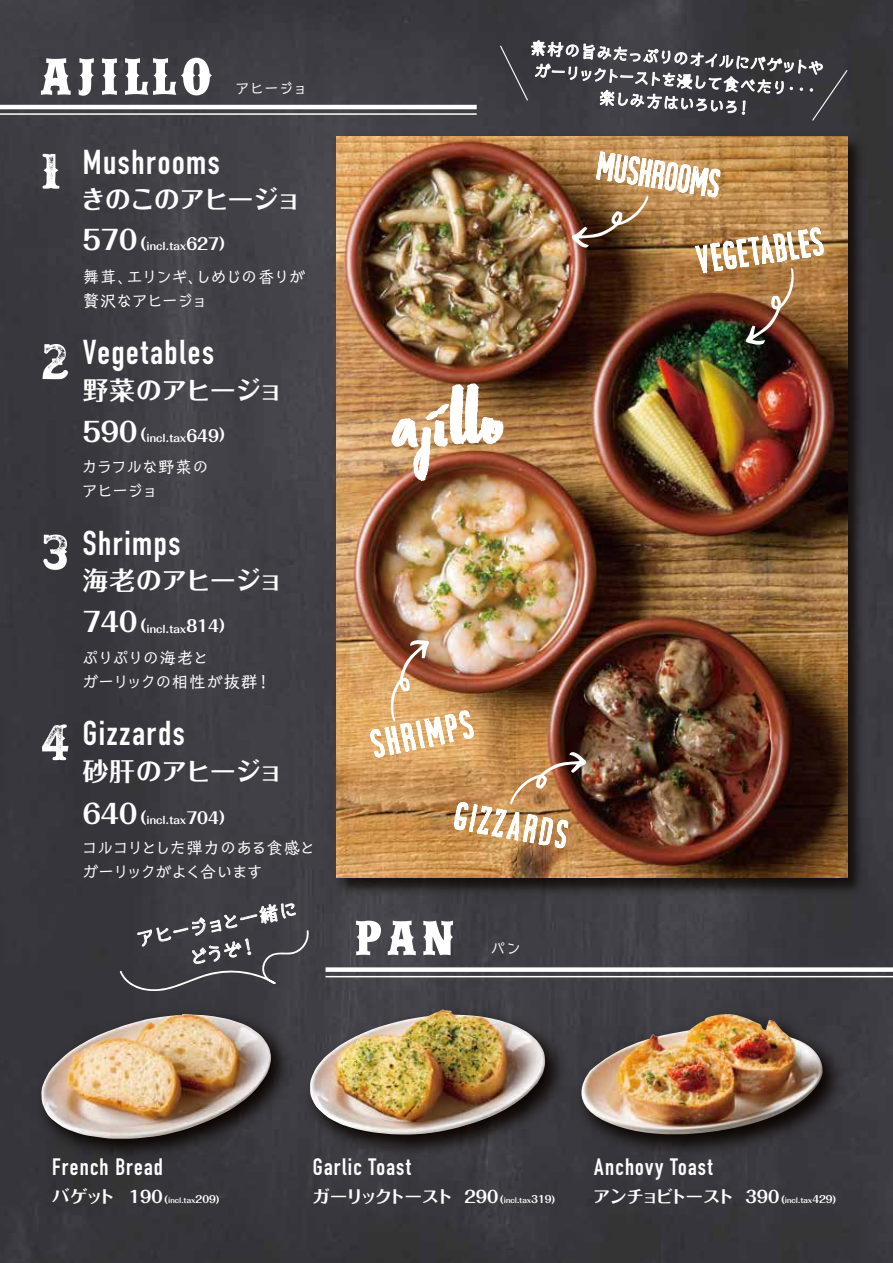
<style>
.page{position:relative;width:893px;height:1263px;background:#fff}
.page>*{position:absolute;margin:0;border:0;box-sizing:border-box;transform-origin:0 0}
.t1{font:61.5px "Asphalts Brush";color:#fff}
.t2{font:55.5px "Docktrin";color:#fff}
.t3{font:52.5px "IFC WILDRODEO Bold";letter-spacing:.12em;color:#fff;scale:1.15 1}
.t4{font:49.5px "IFC WILDRODEO Bold";color:#fff;scale:1.15 1}
.t5{font:700 34.05px "DIN Condensed";letter-spacing:.045em;color:#fff}
.t6{font:700 25.5px "Folk Pro";letter-spacing:-.005em;color:#fff}
.t7{font:700 25.5px "Folk Pro";letter-spacing:-.03em;color:#fff}
.t8{font:700 23.4px "DIN Condensed";letter-spacing:.055em;color:#fff}
.t9{font:19.5px "Talking Std";color:#fff}
.t10{font:700 17.1px "Folk Pro";letter-spacing:-.1em;color:#fff}
.t11{font:16.5px/24px "Talking Std";letter-spacing:-.07em;color:#fff}
.t12{font:15.45px "Talking Std";color:#fff}
.t13{font:15px "Talking Std";letter-spacing:-.025em;color:#fff}
.t14{font:700 10.2px "Folk Pro";color:#fff}
.t15{font:700 7.05px "Folk Pro";color:#fff}
.s1{font-size:26.55px}
.s2{font-size:15.9px}
.s3{font-size:17.1px}
.s4{font-size:16.5px}
.s5{font-size:9.9px}
.s6{font-size:7.05px}
</style>
<div class="page">
<img style="left:0;top:0;width:893px;height:1263px">
<img style="left:332px;top:132px;width:537px;height:767px">
<img style="left:336px;top:136px;width:511px;height:742px">
<img style="left:29px;top:1000px;width:270px;height:167px">
<img style="left:41px;top:1014px;width:231px;height:125px">
<img style="left:297px;top:999px;width:277px;height:165px">
<img style="left:310px;top:1009px;width:235px;height:125px">
<img style="left:569px;top:1002px;width:283px;height:162px">
<img style="left:562px;top:1014px;width:265px;height:127px">
<hr style="left:0;top:105px;width:477px;height:4px;background:#fff">
<hr style="left:0;top:113px;width:477px;height:2px;background:#fff">
<div style="left:326px;top:967px;width:567px;height:5px;background:#fff"></div>
<hr style="left:326px;top:976px;width:567px;height:1px;background:#fff">
<img style="left:392px;top:383px;width:111px;height:98px">
<svg style="left:119px;top:881px;width:190px;height:112px;background:#49484e"></svg>
<svg style="left:499px;top:30px;width:350px;height:92px;background:#4f4e52"></svg>
<img style="left:370px;top:639px;width:216px;height:210px">
<img style="left:572px;top:151px;width:252px;height:195px">
<h3 class="t3" style="left:41px;top:51px;width:151px">AJILLO</h3>
<p class="t13" style="left:235px;top:77px;width:74px">アヒージョ</p>
<h2 class="t2" style="left:40px;top:153px;width:22px">1</h2>
<h3 class="t5" style="left:83px;top:150px;width:139px">Mushrooms</h3>
<h3 class="t7" style="left:81px;top:178px;width:222px">きのこのアヒージョ</h3>
<p class="t14" style="left:83px;top:237px;width:144px"><span class="s1">570</span> <span class="s2">(</span>incl.tax<span class="s2">627)</span></p>
<p class="t11" style="left:83px;top:263px;width:224px">舞茸、エリンギ、しめじの香りが贅沢なアヒージョ</p>
<h2 class="t2" style="left:40px;top:343px;width:31px">2</h2>
<h3 class="t5" style="left:83px;top:340px;width:133px">Vegetables</h3>
<h3 class="t6" style="left:83px;top:368px;width:202px">野菜のアヒージョ</h3>
<p class="t14" style="left:83px;top:429px;width:144px"><span class="s1">590</span> <span class="s2">(</span>incl.tax<span class="s2">649)</span></p>
<p class="t11" style="left:82px;top:454px;width:129px">カラフルな野菜のアヒージョ</p>
<h2 class="t2" style="left:40px;top:534px;width:32px">3</h2>
<h3 class="t5" style="left:83px;top:531px;width:99px">Shrimps</h3>
<h3 class="t6" style="left:83px;top:559px;width:202px">海老のアヒージョ</h3>
<p class="t14" style="left:83px;top:620px;width:144px"><span class="s1">740</span> <span class="s2">(</span>incl.tax<span class="s2">814)</span></p>
<p class="t11" style="left:82px;top:644px;width:191px">ぷりぷりの海老と<br>ガーリックの相性が抜群！</p>
<h2 class="t2" style="left:40px;top:724px;width:31px">4</h2>
<h3 class="t5" style="left:83px;top:721px;width:104px">Gizzards</h3>
<h3 class="t6" style="left:83px;top:749px;width:202px">砂肝のアヒージョ</h3>
<p class="t14" style="left:83px;top:812px;width:144px"><span class="s1">640</span> <span class="s2">(</span>incl.tax<span class="s2">704)</span></p>
<p class="t11" style="left:81px;top:835px;width:236px">コルコリとした弾力のある食感とガーリックがよく合います</p>
<p class="t9" style="left:133px;top:925px;width:166px;rotate:-11deg">アヒージョと一緒に</p>
<p class="t9" style="left:186px;top:944px;width:71px;rotate:-11deg">どうぞ！</p>
<p class="t11" style="left:531px;top:35px;width:296px;line-height:22.5px;text-align:center;rotate:4deg">素材の旨みたっぷりのオイルにバゲットやガーリックトーストを浸して食べたり・・・楽しみ方はいろいろ！</p>
<h1 class="t1" style="left:390px;top:386px;width:113px;rotate:-3deg">Ajillo</h1>
<h3 class="t4" style="left:356px;top:914px;width:87px">PAN</h3>
<p class="t12" style="left:490px;top:936px;width:32px">パン</p>
<h3 class="t8" style="left:52px;top:1158px;width:112px">French Bread</h3>
<h3 class="t8" style="left:313px;top:1158px;width:99px">Garlic Toast</h3>
<p class="t15" style="left:52px;top:1194px;width:169px"><span class="s3">バゲット</span> <span class="s4">190</span> <span class="s5">(</span>incl.tax<span class="s5">209)</span></p>
<p class="t10" style="left:312px;top:1182px;width:244px">ガーリックトースト <span class="s4">290</span> <span class="s5">(</span><span class="s6">incl.tax</span><span class="s5">319)</span></p>
<h3 class="t8" style="left:594px;top:1158px;width:120px">Anchovy Toast</h3>
<p class="t10" style="left:593px;top:1182px;width:245px">アンチョビトースト <span class="s4">390</span> <span class="s5">(</span><span class="s6">incl.tax</span><span class="s5">429)</span></p>
</div>
